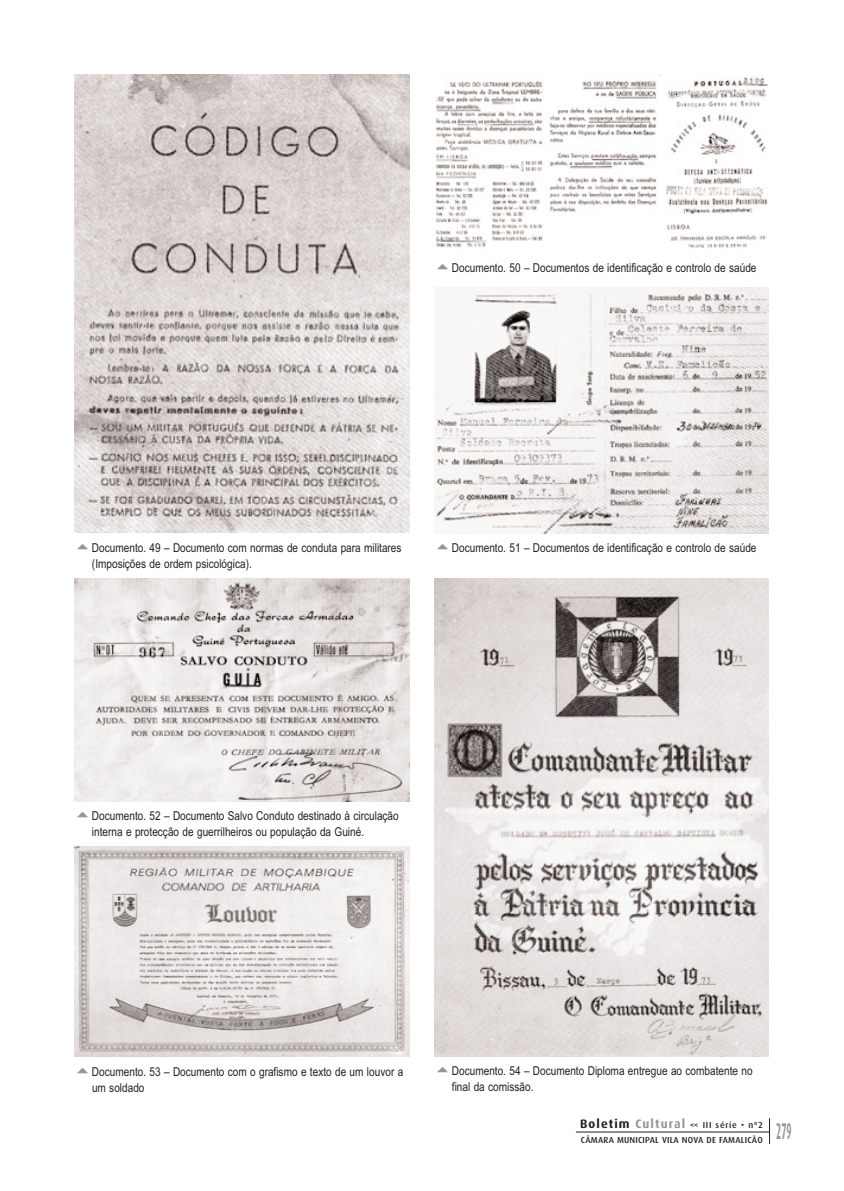
<style>
.page{position:relative;width:844px;height:1191px;background:#fff}
.page>*{position:absolute;margin:0;border:0;box-sizing:border-box;transform-origin:0 0}
.t1{font:700 22.75px "Dax";color:#939598;scale:.4 1}
.t2{font:12.25px/15.9px "Arial Narrow";color:#231f20}
.t3{font:500 8.75px/15.4px "Dax";letter-spacing:.025em;color:#231f20}
.s1{font-weight:700;font-size:12.25px}
.s2{font-weight:700;font-size:12.25px;color:#939598}
</style>
<div class="page">
<hr style="left:575px;top:1131px;width:194px;height:1px;background:#231f20">
<svg style="left:769px;top:1118px;width:1px;height:25px"></svg>
<img style="left:434px;top:288px;width:334px;height:245px">
<img style="left:74px;top:578px;width:335px;height:223px">
<img style="left:74px;top:74px;width:335px;height:459px">
<img style="left:435px;top:74px;width:333px;height:174px">
<img style="left:74px;top:846px;width:335px;height:210px">
<img style="left:434px;top:578px;width:334px;height:478px">
<p class="t2" style="left:452px;top:260px;width:306px">Documento. 50 – Documentos de identificação e controlo de saúde</p>
<p class="t2" style="left:92px;top:540px;width:311px">Documento. 49 – Documento com normas de conduta para militares (Imposições de ordem psicológica).</p>
<p class="t2" style="left:452px;top:540px;width:306px">Documento. 51 – Documentos de identificação e controlo de saúde</p>
<p class="t2" style="left:92px;top:808px;width:308px">Documento. 52 – Documento Salvo Conduto destinado à circulação interna e protecção de guerrilheiros ou população da Guiné.</p>
<p class="t2" style="left:92px;top:1063px;width:313px">Documento. 53 – Documento com o grafismo e texto de um louvor a um soldado</p>
<p class="t2" style="left:452px;top:1062px;width:302px">Documento. 54 – Documento Diploma entregue ao combatente no final da comissão.</p>
<p class="t3" style="left:580px;top:1117px;width:184px"><span class="s1">Boletim</span> <span class="s2">Cultural</span> &lt;&lt; III série • nº2<br>CÂMARA MUNICIPAL VILA NOVA DE FAMALICÃO</p>
<h1 class="t1" style="left:776px;top:1120px;width:40px">279</h1>
</div>
